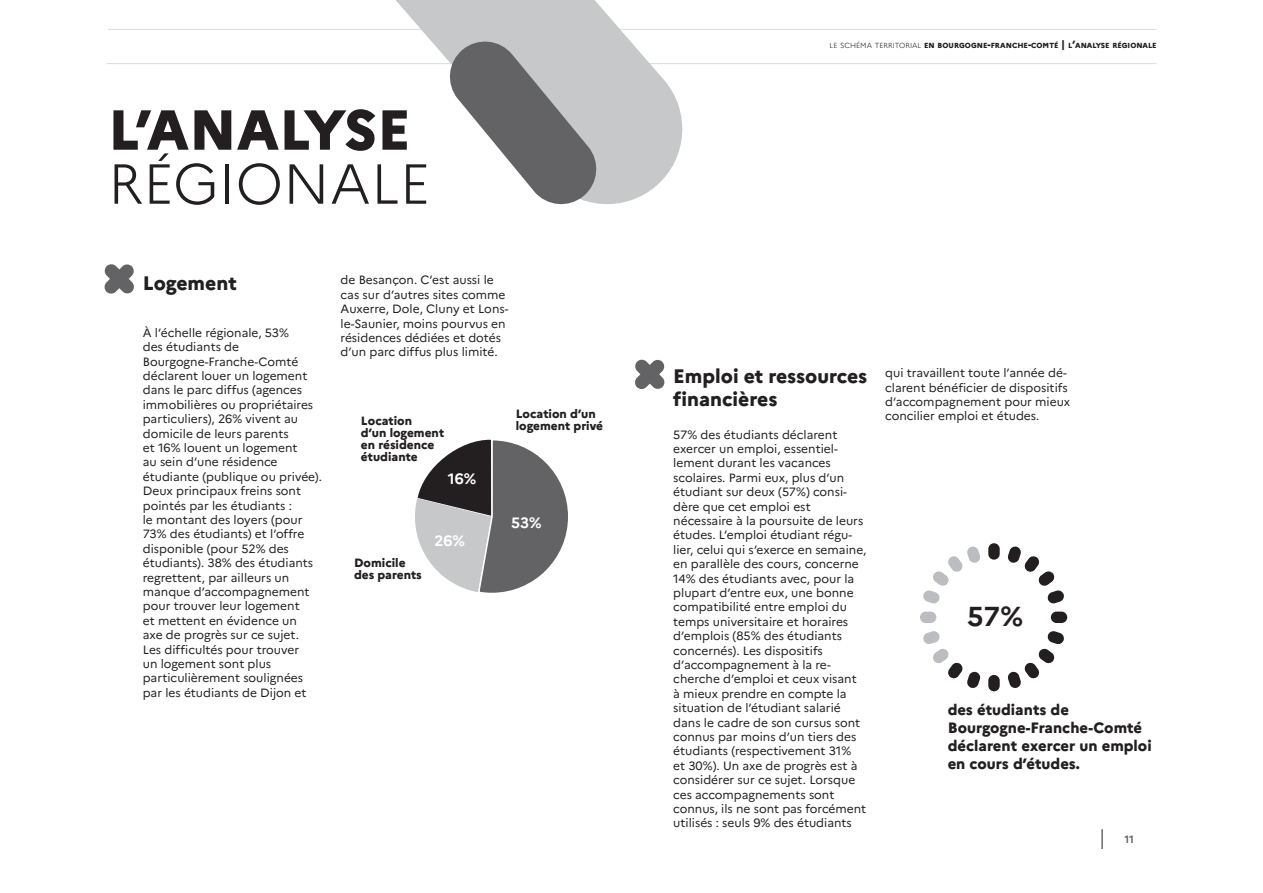
<style>
.page{position:relative;width:1263px;height:893px;background:#fff}
.page>*{position:absolute;margin:0;border:0;box-sizing:border-box;transform-origin:0 0}
.t1{font:800 56.25px "Marianne";color:#231f20}
.t2{font:300 56.25px "Marianne";color:#231f20}
.t3{font:700 27.45px "Marianne";color:#231f20}
.t4{font:800 19.5px/23.4px "Marianne";color:#231f20}
.t5{font:800 15px/18px "Marianne";color:#231f20}
.t6{font:700 15px "Marianne";color:#fff}
.t7{font:12px/14.4px "Marianne";color:#231f20}
.t8{font:800 12px/12px "Marianne";color:#231f20}
.t9{font:700 10.5px "Marianne";color:#636366}
.t10{font:800 7.35px "Marianne";color:#231f20}
.s1{font-weight:300}
.s2{font-size:10.5px}
</style>
<div class="page">
<div style="left:988px;top:543px;width:12px;height:17px;background:#231f20;border-radius:6px"></div>
<svg style="left:923px;top:546px;width:57px;height:58px"></svg>
<div style="left:920px;top:612px;width:16px;height:11px;background:#bcbdc0;border-radius:6px"></div>
<svg style="left:923px;top:631px;width:58px;height:57px"></svg>
<div style="left:988px;top:675px;width:12px;height:16px;background:#231f20;border-radius:6px"></div>
<svg style="left:104px;top:264px;width:30px;height:30px"></svg>
<svg style="left:635px;top:359px;width:30px;height:30px"></svg>
<svg style="left:415px;top:439px;width:153px;height:154px"></svg>
<hr style="left:108px;top:29px;width:1049px;height:1px;background:#dcdddf">
<hr style="left:106px;top:63px;width:1051px;height:1px;background:#dcdddf">
<svg style="left:1102px;top:829px;width:1px;height:20px"></svg>
<svg style="left:1007px;top:631px;width:57px;height:57px"></svg>
<div style="left:1051px;top:612px;width:16px;height:11px;background:#231f20;border-radius:6px"></div>
<svg style="left:1007px;top:546px;width:57px;height:58px"></svg>
<svg style="left:396px;top:0;width:287px;height:204px;fill:#c7c8ca"></svg>
<svg style="left:446px;top:37px;width:154px;height:168px"></svg>
<h1 class="t1" style="left:108px;top:95px;width:304px">L’ANALYSE</h1>
<h1 class="t2" style="left:108px;top:149px;width:324px">RÉGIONALE</h1>
<h3 class="t4" style="left:143px;top:271px;width:96px">Logement</h3>
<p class="t7" style="left:143px;top:325px;width:181px">À l’échelle régionale, 53%<br>des étudiants de<br>Bourgogne-Franche-Comté déclarent louer un logement dans le parc diffus (agences immobilières ou propriétaires particuliers), 26% vivent au domicile de leurs parents<br>et 16% louent un logement<br>au sein d’une résidence étudiante (publique ou privée).<br>Deux principaux freins sont pointés par les étudiants :<br>le montant des loyers (pour<br>73% des étudiants) et l’offre disponible (pour 52% des étudiants). 38% des étudiants regrettent, par ailleurs un manque d’accompagnement pour trouver leur logement<br>et mettent en évidence un<br>axe de progrès sur ce sujet.<br>Les difficultés pour trouver<br>un logement sont plus particulièrement soulignées par les étudiants de Dijon et</p>
<p class="t7" style="left:341px;top:273px;width:169px">de Besançon. C’est aussi le cas sur d’autres sites comme<br>Auxerre, Dole, Cluny et Lons&shy;le-Saunier, moins pourvus en résidences dédiées et dotés d’un parc diffus plus limité.</p>
<p class="t8" style="left:361px;top:414px;width:85px">Location<br>d’un logement en résidence étudiante</p>
<p class="t6" style="left:448px;top:470px;width:30px">16%</p>
<p class="t8" style="left:516px;top:408px;width:89px">Location d’un logement privé</p>
<p class="t8" style="left:354px;top:557px;width:69px">Domicile des parents</p>
<p class="t6" style="left:434px;top:532px;width:32px">26%</p>
<p class="t6" style="left:511px;top:513px;width:32px">53%</p>
<p class="t10" style="left:830px;top:41px;width:329px"><span class="s1">LE SCHÉMA TERRITORIAL</span> EN BOURGOGNE<span class="s2">-</span>FRANCHE<span class="s2">-</span>COMTÉ <span class="s2">|</span> L<span class="s2">’</span>ANALYSE RÉGIONALE</p>
<h3 class="t4" style="left:673px;top:364px;width:195px">Emploi et ressources financières</h3>
<p class="t7" style="left:673px;top:427px;width:195px">57% des étudiants déclarent exercer un emploi, essentiel&shy;lement durant les vacances scolaires. Parmi eux, plus d’un étudiant sur deux (57%) consi&shy;dère que cet emploi est nécessaire à la poursuite de leurs études. L’emploi étudiant régu&shy;lier, celui qui s’exerce en semaine, en parallèle des cours, concerne<br>14% des étudiants avec, pour la plupart d’entre eux, une bonne compatibilité entre emploi du temps universitaire et horaires d’emplois (85% des étudiants concernés). Les dispositifs d’accompagnement à la re&shy;cherche d’emploi et ceux visant<br>à mieux prendre en compte la situation de l’étudiant salarié dans le cadre de son cursus sont connus par moins d’un tiers des étudiants (respectivement 31%<br>et 30%). Un axe de progrès est à considérer sur ce sujet. Lorsque ces accompagnements sont connus, ils ne sont pas forcément utilisés : seuls 9% des étudiants</p>
<p class="t7" style="left:885px;top:366px;width:186px">qui travaillent toute l’année dé&shy;clarent bénéficier de dispositifs d’accompagnement pour mieux concilier emploi et études.</p>
<h2 class="t3" style="left:967px;top:599px;width:58px">57%</h2>
<p class="t5" style="left:948px;top:701px;width:206px">des étudiants de<br>Bourgogne-Franche-Comté déclarent exercer un emploi en cours d’études.</p>
<p class="t9" style="left:1124px;top:833px;width:11px">11</p>
</div>
